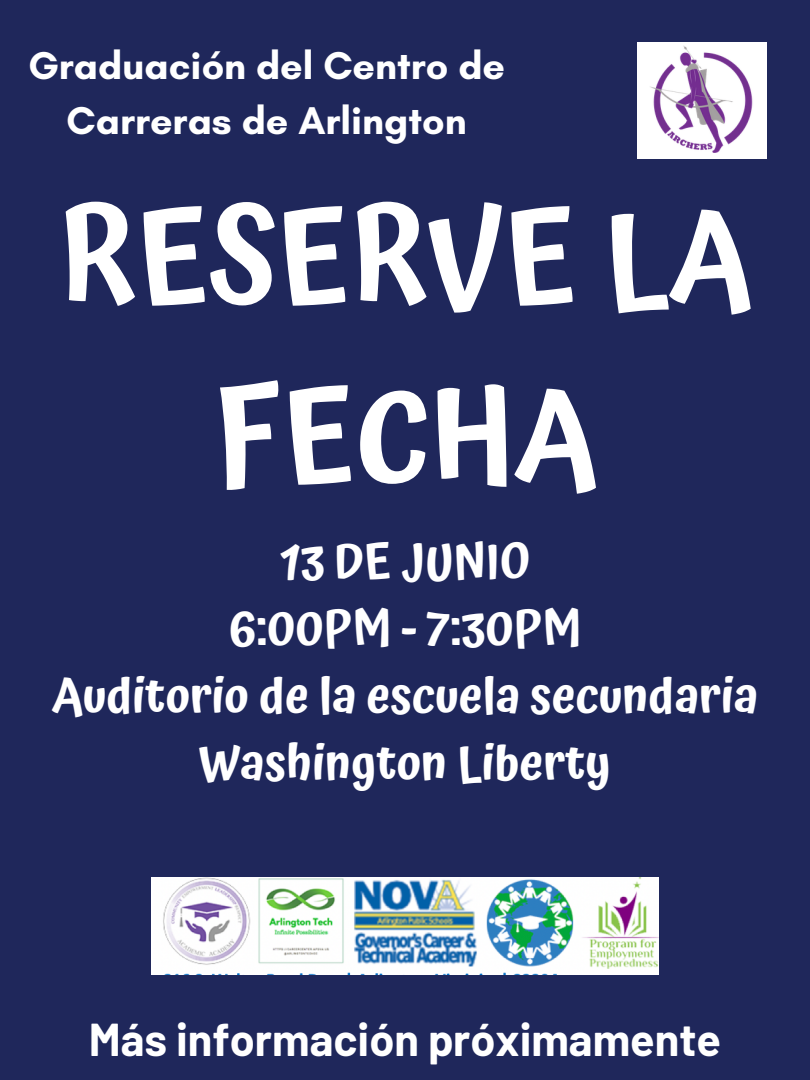
<style>
.page{position:relative;width:810px;height:1080px;background:#1f275b}
.page>*{position:absolute;margin:0;border:0;box-sizing:border-box;transform-origin:0 0}
.t1{font:600 128.12px/179.1px "Atma";color:#fff;text-align:center}
.t2{font:600 48.12px/67px "Atma";color:#fff;text-align:center}
.t3{font:700 45px "Barlow";color:#fff}
.t4{font:700 39.44px/54.9px "Glacial Indifference";color:#fff;text-align:center}
</style>
<div class="page">
<img style="left:638px;top:43px;width:129px;height:115px">
<img style="left:151px;top:878px;width:508px;height:96px">
<p class="t4" style="left:28px;top:38px;width:479px">Graduación del Centro de<br>Carreras de Arlington</p>
<h1 class="t1" style="left:58px;top:167px;width:695px">RESERVE LA<br>FECHA</h1>
<p class="t2" style="left:52px;top:528px;width:708px">13 DE JUNIO<br>6:00PM - 7:30PM<br>Auditorio de la escuela secundaria<br>Washington Liberty</p>
<p class="t3" style="left:89px;top:1011px;width:634px">Más información próximamente</p>
</div>
